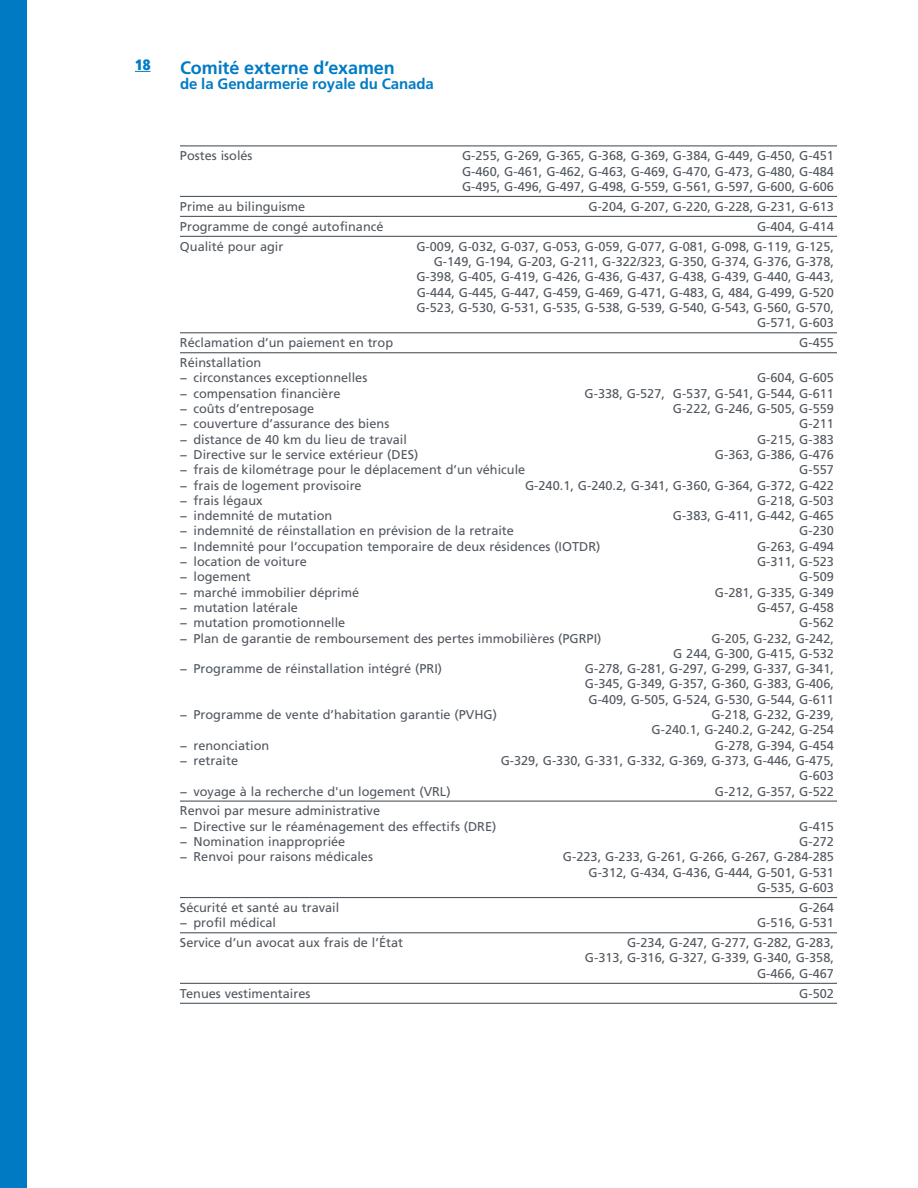
<style>
.page{position:relative;width:918px;height:1188px;background:#fff}
.page>*{position:absolute;margin:0;border:0;box-sizing:border-box;transform-origin:0 0}
.t1{font:700 18px "Frutiger";letter-spacing:-.005em;color:#007bc3}
.t2{font:700 15px "Frutiger";letter-spacing:-.005em;color:#007bc3}
.t3{font:900 condensed 15px "Frutiger";color:#007bc3}
.t4{font:12.75px/15.3px "Frutiger";color:#535860;text-align:right}
</style>
<div class="page">
<div style="left:0;top:0;width:27px;height:1188px;background:#007bc3"></div>
<svg style="left:135px;top:71px;width:16px;height:1px"></svg>
<hr style="left:180px;top:145px;width:657px;height:1px;background:#535860">
<hr style="left:180px;top:196px;width:657px;height:1px;background:#535860">
<hr style="left:180px;top:216px;width:657px;height:1px;background:#535860">
<hr style="left:180px;top:236px;width:657px;height:1px;background:#535860">
<hr style="left:180px;top:332px;width:657px;height:1px;background:#535860">
<hr style="left:180px;top:352px;width:657px;height:1px;background:#535860">
<hr style="left:180px;top:801px;width:657px;height:1px;background:#535860">
<hr style="left:180px;top:897px;width:657px;height:1px;background:#535860">
<hr style="left:180px;top:932px;width:657px;height:1px;background:#535860">
<hr style="left:180px;top:983px;width:657px;height:1px;background:#535860">
<hr style="left:180px;top:1003px;width:657px;height:1px;background:#535860">
<p class="t3" style="left:135px;top:58px;width:17px">18</p>
<h1 class="t1" style="left:180px;top:60px;width:216px">Comité externe d’examen</h1>
<p class="t2" style="left:180px;top:78px;width:255px">de la Gendarmerie royale du Canada</p>
<p class="t4" style="left:180px;top:149px;width:74px">Postes isolés</p>
<p class="t4" style="left:462px;top:149px;width:373px;text-align:justify">G-255, G-269, G-365, G-368, G-369, G-384, G-449, G-450, G-451<br>G-460, G-461, G-462, G-463, G-469, G-470, G-473, G-480, G-484<br>G-495, G-496, G-497, G-498, G-559, G-561, G-597, G-600, G-606</p>
<p class="t4" style="left:180px;top:200px;width:127px">Prime au bilinguisme</p>
<p class="t4" style="left:589px;top:200px;width:247px">G-204, G-207, G-220, G-228, G-231, G-613</p>
<p class="t4" style="left:180px;top:220px;width:205px">Programme de congé autofinancé</p>
<p class="t4" style="left:757px;top:220px;width:78px">G-404, G-414</p>
<p class="t4" style="left:180px;top:240px;width:105px">Qualité pour agir</p>
<p class="t4" style="left:416px;top:240px;width:419px">G-009, G-032, G-037, G-053, G-059, G-077, G-081, G-098, G-119, G-125, G-149, G-194, G-203, G-211, G-322/323, G-350, G-374, G-376, G-378, G-398, G-405, G-419, G-426, G-436, G-437, G-438, G-439, G-440, G-443, G-444, G-445, G-447, G-459, G-469, G-471, G-483, G, 484, G-499, G-520<br>G-523, G-530, G-531, G-535, G-538, G-539, G-540, G-543, G-560, G-570, G-571, G-603</p>
<p class="t4" style="left:180px;top:336px;width:215px">Réclamation d’un paiement en trop</p>
<p class="t4" style="left:799px;top:336px;width:36px">G-455</p>
<p class="t4" style="left:180px;top:356px;width:189px;text-align:left">Réinstallation<br>− circonstances exceptionnelles</p>
<p class="t4" style="left:757px;top:371px;width:78px">G-604, G-605</p>
<p class="t4" style="left:180px;top:387px;width:162px">− compensation financière</p>
<p class="t4" style="left:585px;top:387px;width:251px">G-338, G-527, G-537, G-541, G-544, G-611</p>
<p class="t4" style="left:180px;top:402px;width:136px">− coûts d’entreposage</p>
<p class="t4" style="left:673px;top:402px;width:163px">G-222, G-246, G-505, G-559</p>
<p class="t4" style="left:180px;top:417px;width:211px">− couverture d’assurance des biens</p>
<p class="t4" style="left:799px;top:417px;width:36px">G-211</p>
<p class="t4" style="left:180px;top:433px;width:229px">− distance de 40 km du lieu de travail</p>
<p class="t4" style="left:757px;top:433px;width:78px">G-215, G-383</p>
<p class="t4" style="left:180px;top:448px;width:240px">− Directive sur le service extérieur (DES)</p>
<p class="t4" style="left:715px;top:448px;width:121px">G-363, G-386, G-476</p>
<p class="t4" style="left:180px;top:463px;width:347px">− frais de kilométrage pour le déplacement d’un véhicule</p>
<p class="t4" style="left:799px;top:463px;width:36px">G-557</p>
<p class="t4" style="left:180px;top:478px;width:183px">− frais de logement provisoire</p>
<p class="t4" style="left:525px;top:478px;width:310px">G-240.1, G-240.2, G-341, G-360, G-364, G-372, G-422</p>
<p class="t4" style="left:180px;top:494px;width:84px">− frais légaux</p>
<p class="t4" style="left:757px;top:494px;width:78px">G-218, G-503</p>
<p class="t4" style="left:180px;top:509px;width:154px">− indemnité de mutation</p>
<p class="t4" style="left:673px;top:509px;width:163px">G-383, G-411, G-442, G-465</p>
<p class="t4" style="left:180px;top:524px;width:336px">− indemnité de réinstallation en prévision de la retraite</p>
<p class="t4" style="left:799px;top:524px;width:36px">G-230</p>
<p class="t4" style="left:180px;top:540px;width:422px">− Indemnité pour l’occupation temporaire de deux résidences (IOTDR)</p>
<p class="t4" style="left:757px;top:540px;width:78px">G-263, G-494</p>
<p class="t4" style="left:180px;top:555px;width:128px">− location de voiture</p>
<p class="t4" style="left:757px;top:555px;width:78px">G-311, G-523</p>
<p class="t4" style="left:180px;top:570px;width:72px">− logement</p>
<p class="t4" style="left:799px;top:570px;width:36px">G-509</p>
<p class="t4" style="left:180px;top:586px;width:181px">− marché immobilier déprimé</p>
<p class="t4" style="left:715px;top:586px;width:121px">G-281, G-335, G-349</p>
<p class="t4" style="left:180px;top:601px;width:119px">− mutation latérale</p>
<p class="t4" style="left:757px;top:601px;width:78px">G-457, G-458</p>
<p class="t4" style="left:180px;top:616px;width:167px">− mutation promotionnelle</p>
<p class="t4" style="left:799px;top:616px;width:36px">G-562</p>
<p class="t4" style="left:180px;top:631px;width:423px">− Plan de garantie de remboursement des pertes immobilières (PGRPI)</p>
<p class="t4" style="left:673px;top:631px;width:162px">G-205, G-232, G-242,<br>G 244, G-300, G-415, G-532</p>
<p class="t4" style="left:180px;top:662px;width:264px">− Programme de réinstallation intégré (PRI)</p>
<p class="t4" style="left:585px;top:662px;width:251px;text-align:justify">G-278, G-281, G-297, G-299, G-337, G-341, G-345, G-349, G-357, G-360, G-383, G-406, G-409, G-505, G-524, G-530, G-544, G-611</p>
<p class="t4" style="left:180px;top:708px;width:319px">− Programme de vente d’habitation garantie (PVHG)</p>
<p class="t4" style="left:652px;top:708px;width:184px">G-218, G-232, G-239,<br>G-240.1, G-240.2, G-242, G-254</p>
<p class="t4" style="left:180px;top:739px;width:91px">− renonciation</p>
<p class="t4" style="left:715px;top:739px;width:121px">G-278, G-394, G-454</p>
<p class="t4" style="left:180px;top:754px;width:60px">− retraite</p>
<p class="t4" style="left:501px;top:754px;width:335px">G-329, G-330, G-331, G-332, G-369, G-373, G-446, G-475,<br>G-603</p>
<p class="t4" style="left:180px;top:784px;width:272px">− voyage à la recherche d'un logement (VRL)</p>
<p class="t4" style="left:715px;top:784px;width:121px">G-212, G-357, G-522</p>
<p class="t4" style="left:180px;top:804px;width:318px;text-align:left">Renvoi par mesure administrative<br>− Directive sur le réaménagement des effectifs (DRE)</p>
<p class="t4" style="left:799px;top:820px;width:36px">G-415</p>
<p class="t4" style="left:180px;top:835px;width:167px">− Nomination inappropriée</p>
<p class="t4" style="left:799px;top:835px;width:36px">G-272</p>
<p class="t4" style="left:180px;top:850px;width:195px">− Renvoi pour raisons médicales</p>
<p class="t4" style="left:563px;top:850px;width:272px">G-223, G-233, G-261, G-266, G-267, G-284-285<br>G-312, G-434, G-436, G-444, G-501, G-531<br>G-535, G-603</p>
<p class="t4" style="left:180px;top:901px;width:161px">Sécurité et santé au travail</p>
<p class="t4" style="left:799px;top:901px;width:36px">G-264</p>
<p class="t4" style="left:180px;top:916px;width:98px">− profil médical</p>
<p class="t4" style="left:757px;top:916px;width:78px">G-516, G-531</p>
<p class="t4" style="left:180px;top:936px;width:225px">Service d’un avocat aux frais de l’État</p>
<p class="t4" style="left:585px;top:936px;width:251px">G-234, G-247, G-277, G-282, G-283,<br>G-313, G-316, G-327, G-339, G-340, G-358,<br>G-466, G-467</p>
<p class="t4" style="left:180px;top:987px;width:132px">Tenues vestimentaires</p>
<p class="t4" style="left:799px;top:987px;width:36px">G-502</p>
</div>
